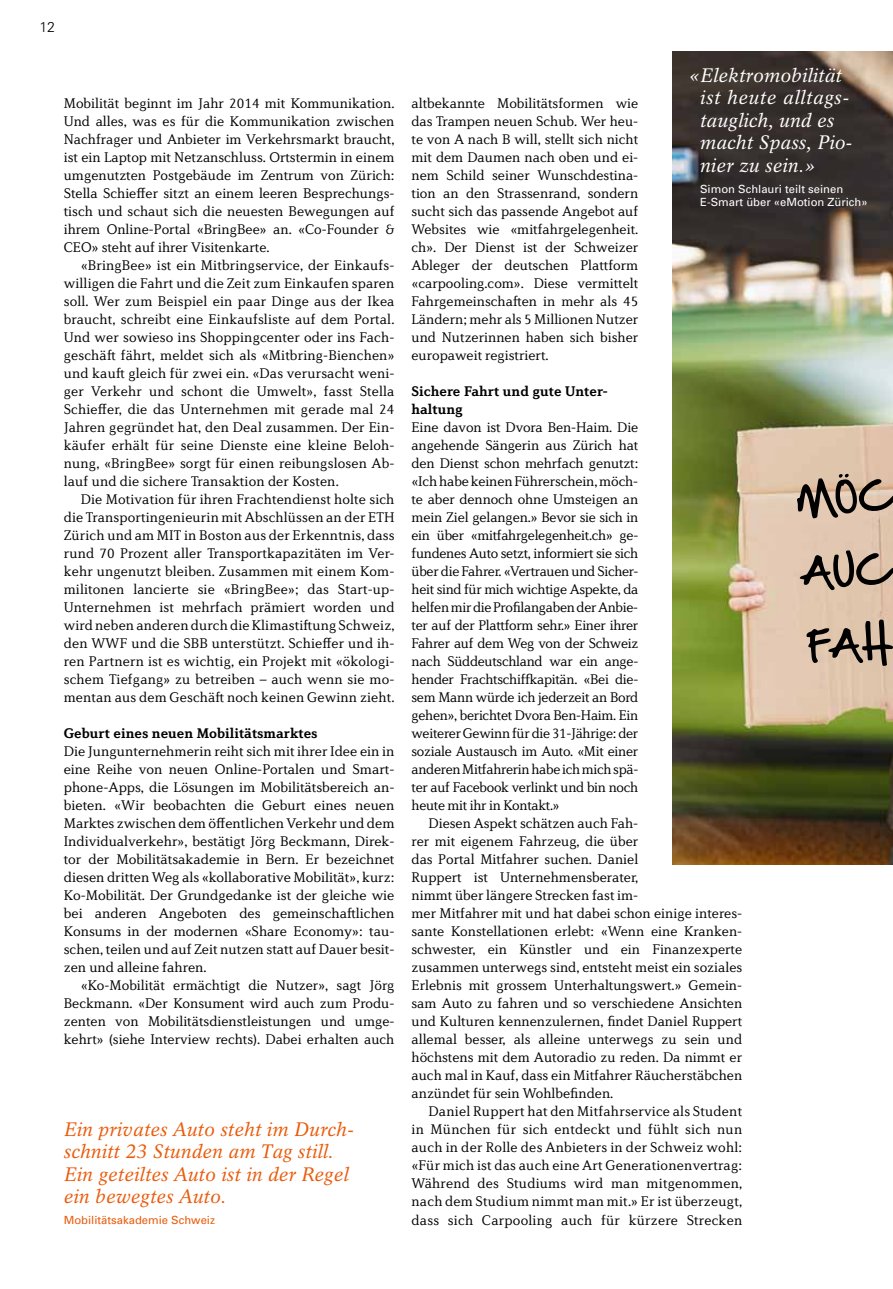
<style>
.page{position:relative;width:893px;height:1289px;background:#fff}
.page>*{position:absolute;margin:0;border:0;box-sizing:border-box;transform-origin:0 0}
.t1{font:italic 19.5px/22.5px "Rotation LT Std";color:#ea5b0b}
.t2{font:italic 19.5px/22.5px "Rotation LT Std";color:#fff}
.t3{font:300 14.25px/18px "Diverda Serif LT Std";color:#000;text-align:justify}
.t4{font:700 14.25px/18px "Diverda Serif LT Std";color:#000}
.t5{font:300 14.25px "Univers";color:#000}
.t6{font:11.25px/13.5px "Univers";color:#fff}
.t7{font:11.25px "Univers";color:#ea5b0b}
</style>
<div class="page">
<img style="left:672px;top:51px;width:221px;height:813px">
<svg style="left:806px;top:619px;width:87px;height:47px;background:#9f8d7b"></svg>
<svg style="left:800px;top:544px;width:93px;height:46px;background:#a99583"></svg>
<svg style="left:797px;top:470px;width:96px;height:48px;background:#a18d7c"></svg>
<p class="t5" style="left:39px;top:18px;width:17px">12</p>
<p class="t3" style="left:64px;top:94px;width:332px">Mobilität beginnt im Jahr 2014 mit Kommunikation.<br>Und alles, was es für die Kommunikation zwischen Nachfrager und Anbieter im Verkehrsmarkt braucht, ist ein Laptop mit Netzanschluss. Ortstermin in einem umgenutzten Postgebäude im Zentrum von Zürich:<br>Stella Schieffer sitzt an einem leeren Besprechungs&shy;tisch und schaut sich die neuesten Bewegungen auf ihrem Online-Portal «BringBee» an. «Co-Founder &amp; CEO» steht auf ihrer Visitenkarte.</p>
<p class="t3" style="left:64px;top:256px;width:332px;text-indent:17px">«BringBee» ist ein Mitbringservice, der Einkaufs&shy;willigen die Fahrt und die Zeit zum Einkaufen sparen soll. Wer zum Beispiel ein paar Dinge aus der Ikea braucht, schreibt eine Einkaufsliste auf dem Portal.<br>Und wer sowieso ins Shoppingcenter oder ins Fach&shy;geschäft fährt, meldet sich als «Mitbring-Bienchen» und kauft gleich für zwei ein. «Das verursacht weni&shy;ger Verkehr und schont die Umwelt», fasst Stella Schieffer, die das Unternehmen mit gerade mal 24<br>Jahren gegründet hat, den Deal zusammen. Der Ein&shy;käufer erhält für seine Dienste eine kleine Beloh&shy;nung, «BringBee» sorgt für einen reibungslosen Ab&shy;lauf und die sichere Transaktion der Kosten.</p>
<p class="t3" style="left:64px;top:490px;width:332px;text-align:left;text-indent:17px">Die Motivation für ihren Frachtendienst holte sich die Transportingenieurin mit Abschlüssen an der ETH Zürich und am MIT in Boston aus der Erkenntnis, dass rund 70 Prozent aller Transportkapazitäten im Ver&shy;kehr ungenutzt bleiben. Zusammen mit einem Kom&shy;militonen lancierte sie «BringBee»; das Start-up-- Unternehmen ist mehrfach prämiert worden und wird neben anderen durch die Klimastiftung Schweiz, den WWF und die SBB unterstützt. Schieffer und ih&shy;ren Partnern ist es wichtig, ein Projekt mit «ökologi&shy;schem Tiefgang» zu betreiben – auch wenn sie mo&shy;mentan aus dem Geschäft noch keinen Gewinn zieht.</p>
<p class="t4" style="left:64px;top:724px;width:255px">Geburt eines neuen Mobilitätsmarktes</p>
<p class="t3" style="left:64px;top:742px;width:332px">Die Jungunternehmerin reiht sich mit ihrer Idee ein in eine Reihe von neuen Online-Portalen und Smart&shy;phone-Apps, die Lösungen im Mobilitätsbereich an&shy;bieten. «Wir beobachten die Geburt eines neuen Marktes zwischen dem öffentlichen Verkehr und dem Individualverkehr», bestätigt Jörg Beckmann, Direk&shy;tor der Mobilitätsakademie in Bern. Er bezeichnet diesen dritten Weg als «kollaborative Mobilität», kurz:<br>Ko-Mobilität. Der Grundgedanke ist der gleiche wie bei anderen Angeboten des gemeinschaftlichen Konsums in der modernen «Share Economy»: tau&shy;schen, teilen und auf Zeit nutzen statt auf Dauer besit&shy;zen und alleine fahren.</p>
<p class="t3" style="left:64px;top:976px;width:332px;text-indent:17px">«Ko-Mobilität ermächtigt die Nutzer», sagt Jörg Beckmann. «Der Konsument wird auch zum Produ&shy;zenten von Mobilitätsdienstleistungen und umge&shy;kehrt» (siehe Interview rechts). Dabei erhalten auch</p>
<h1 class="t1" style="left:64px;top:1117px;width:291px">Ein privates Auto steht im Durch&shy;schnitt 23 Stunden am Tag still.<br>Ein geteiltes Auto ist in der Regel ein bewegtes Auto.</h1>
<p class="t7" style="left:64px;top:1213px;width:153px">Mobilitätsakademie Schweiz</p>
<h1 class="t2" style="left:700px;top:64px;width:153px;text-indent:-11px">«Elektromobilität ist heute alltags&shy;tauglich, und es macht Spass, Pio&shy;nier zu sein.»</h1>
<p class="t6" style="left:700px;top:182px;width:169px">Simon Schlauri teilt seinen<br>E-Smart über «eMotion Zürich»</p>
<p class="t3" style="left:411px;top:94px;width:228px">altbekannte Mobilitätsformen wie das Trampen neuen Schub. Wer heu&shy;te von A nach B will, stellt sich nicht mit dem Daumen nach oben und ei&shy;nem Schild seiner Wunschdestina&shy;tion an den Strassenrand, sondern sucht sich das passende Angebot auf Websites wie «mitfahrgelegenheit. ch». Der Dienst ist der Schweizer Ableger der deutschen Plattform «carpooling.com». Diese vermittelt Fahrgemeinschaften in mehr als 45<br>Ländern; mehr als 5 Millionen Nutzer und Nutzerinnen haben sich bisher europaweit registriert.</p>
<p class="t4" style="left:411px;top:382px;width:198px">Sichere Fahrt und gute Unter&shy;haltung</p>
<p class="t3" style="left:411px;top:418px;width:228px">Eine davon ist Dvora Ben-Haim. Die angehende Sängerin aus Zürich hat den Dienst schon mehrfach genutzt: «Ich habe keinen Führerschein, möch&shy;te aber dennoch ohne Umsteigen an mein Ziel gelangen.» Bevor sie sich in ein über «mitfahrgelegenheit.ch» ge&shy;fundenes Auto setzt, informiert sie sich über die Fahrer. «Vertrauen und Sicher&shy;heit sind für mich wichtige Aspekte, da helfen mir die Profilangaben der Anbie&shy;ter auf der Plattform sehr.» Einer ihrer Fahrer auf dem Weg von der Schweiz nach Süddeutschland war ein ange&shy;hender Frachtschiffkapitän. «Bei die&shy;sem Mann würde ich jederzeit an Bord gehen», berichtet Dvora Ben-Haim. Ein weiterer Gewinn für die 31-Jährige: der soziale Austausch im Auto. «Mit einer anderen Mitfahrerin habe ich mich spä&shy;ter auf Facebook verlinkt und bin noch heute mit ihr in Kontakt.»</p>
<p class="t3" style="left:411px;top:814px;width:332px;text-align:left;text-indent:17px">Diesen Aspekt schätzen auch Fah-<br>rer mit eigenem Fahrzeug, die über<br>das Portal Mitfahrer suchen. Daniel<br>Ruppert ist Unternehmensberater,<br>nimmt über längere Strecken fast im-<br>mer Mitfahrer mit und hat dabei schon einige interes&shy;sante Konstellationen erlebt: «Wenn eine Kranken&shy;schwester, ein Künstler und ein Finanzexperte zusammen unterwegs sind, entsteht meist ein soziales Erlebnis mit grossem Unterhaltungswert.» Gemein&shy;sam Auto zu fahren und so verschiedene Ansichten und Kulturen kennenzulernen, findet Daniel Ruppert allemal besser, als alleine unterwegs zu sein und höchstens mit dem Autoradio zu reden. Da nimmt er auch mal in Kauf, dass ein Mitfahrer Räucherstäbchen anzündet für sein Wohlbefinden.</p>
<p class="t3" style="left:411px;top:1102px;width:332px;text-indent:17px">Daniel Ruppert hat den Mitfahrservice als Student in München für sich entdeckt und fühlt sich nun auch in der Rolle des Anbieters in der Schweiz wohl: «Für mich ist das auch eine Art Generationenvertrag:<br>Während des Studiums wird man mitgenommen, nach dem Studium nimmt man mit.» Er ist überzeugt, dass sich Carpooling auch für kürzere Strecken</p>
</div>
